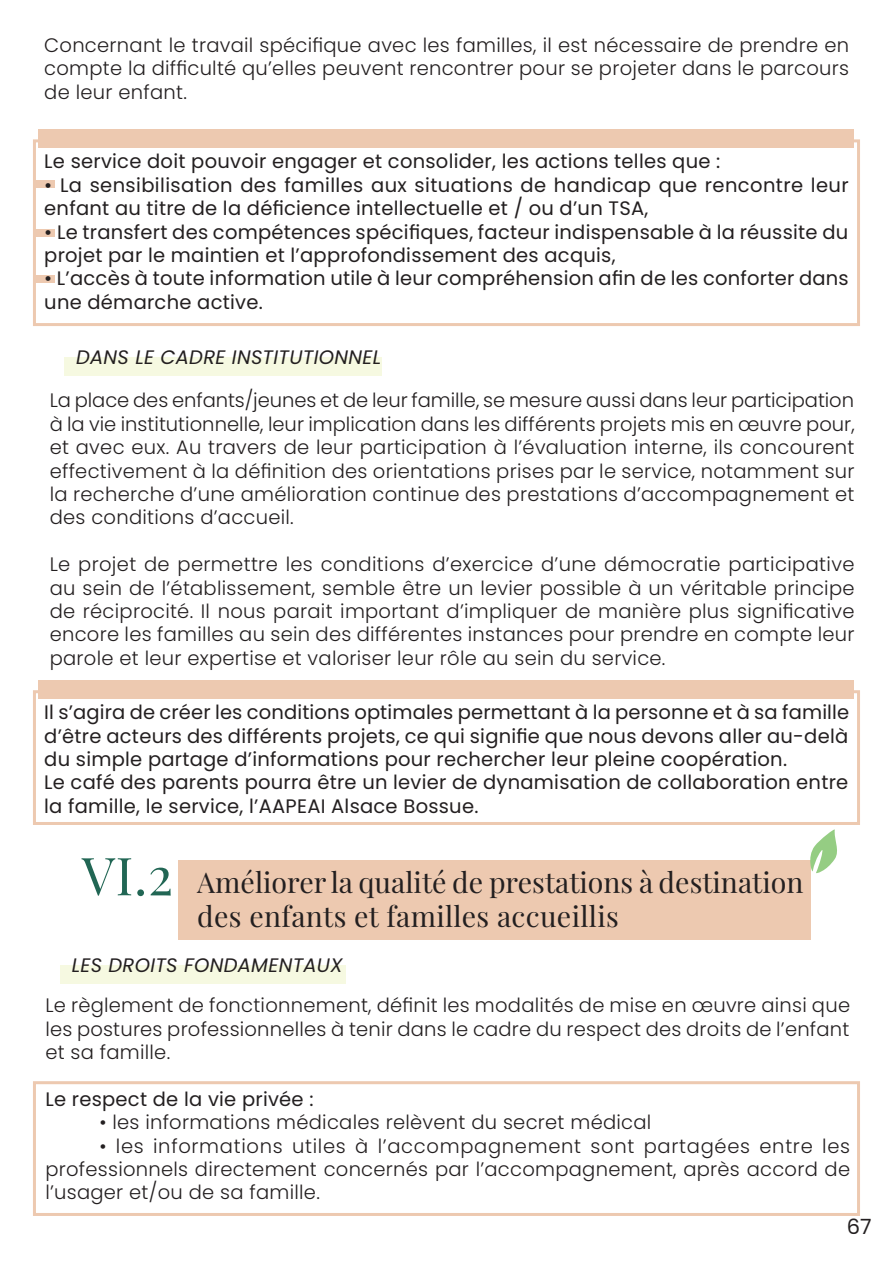
<style>
.page{position:relative;width:893px;height:1263px;background:#fff}
.page>*{position:absolute;margin:0;border:0;box-sizing:border-box;transform-origin:0 0}
.t1{font:52.5px "Playfair Display";color:#216654}
.t2{font:28.5px/34.2px "Playfair Display";color:#231f20}
.t3{font:21px "Poppins";color:#231f20}
.t4{font:300 19.5px/23.4px "Poppins";letter-spacing:.015em;color:#231f20;text-align:justify}
.t5{font:19.5px/23.4px "Poppins";letter-spacing:.015em;color:#231f20}
.t6{font:italic 19.5px "Poppins";letter-spacing:.015em;color:#231f20}
</style>
<div class="page">
<div style="left:39px;top:130px;width:815px;height:18px;background:#edc9b0"></div>
<div style="left:33px;top:139px;width:827px;height:187px;border:3px solid #edc9b0"></div>
<div style="left:33px;top:181px;width:21px;height:7px;background:#edc9b0"></div>
<div style="left:34px;top:230px;width:21px;height:7px;background:#edc9b0"></div>
<div style="left:33px;top:276px;width:21px;height:7px;background:#edc9b0"></div>
<div style="left:64px;top:357px;width:318px;height:18px;background:#f6f9e1"></div>
<div style="left:39px;top:680px;width:815px;height:19px;background:#edc9b0"></div>
<div style="left:33px;top:690px;width:827px;height:135px;border:3px solid #edc9b0"></div>
<div style="left:179px;top:860px;width:632px;height:80px;background:#edc9b0"></div>
<svg style="left:810px;top:829px;width:27px;height:45px"></svg>
<div style="left:60px;top:965px;width:285px;height:18px;background:#f6f9e1"></div>
<div style="left:33px;top:1081px;width:827px;height:135px;border:3px solid #edc9b0"></div>
<p class="t4" style="left:44px;top:33px;width:806px">Concernant le travail spécifique avec les familles, il est nécessaire de prendre en compte la difficulté qu’elles peuvent rencontrer pour se projeter dans le parcours de leur enfant.</p>
<p class="t5" style="left:44px;top:150px;width:678px">Le service doit pouvoir engager et consolider, les actions telles que :</p>
<p class="t5" style="left:44px;top:173px;width:806px">• La sensibilisation des familles aux situations de handicap que rencontre leur enfant au titre de la déficience intellectuelle et / ou d’un TSA,</p>
<p class="t5" style="left:44px;top:220px;width:805px">• Le transfert des compétences spécifiques, facteur indispensable à la réussite du projet par le maintien et l’approfondissement des acquis,</p>
<p class="t5" style="left:44px;top:267px;width:806px">• L’accès à toute information utile à leur compréhension afin de les conforter dans une démarche active.</p>
<p class="t6" style="left:76px;top:346px;width:307px">DANS LE CADRE INSTITUTIONNEL</p>
<p class="t4" style="left:50px;top:389px;width:806px">La place des enfants/jeunes et de leur famille, se mesure aussi dans leur participation à la vie institutionnelle, leur implication dans les différents projets mis en œuvre pour, et avec eux. Au travers de leur participation à l’évaluation interne, ils concourent effectivement à la définition des orientations prises par le service, notamment sur la recherche d’une amélioration continue des prestations d’accompagnement et des conditions d’accueil.</p>
<p class="t4" style="left:50px;top:553px;width:806px">Le projet de permettre les conditions d’exercice d’une démocratie participative au sein de l’établissement, semble être un levier possible à un véritable principe de réciprocité. Il nous parait important d’impliquer de manière plus significative encore les familles au sein des différentes instances pour prendre en compte leur parole et leur expertise et valoriser leur rôle au sein du service.</p>
<p class="t5" style="left:44px;top:701px;width:806px;text-align:justify">Il s’agira de créer les conditions optimales permettant à la personne et à sa famille d’être acteurs des différents projets, ce qui signifie que nous devons aller au-delà du simple partage d’informations pour rechercher leur pleine coopération.</p>
<p class="t5" style="left:44px;top:771px;width:806px">Le café des parents pourra être un levier de dynamisation de collaboration entre la famille, le service, l’AAPEAI Alsace Bossue.</p>
<p class="t1" style="left:82px;top:834px;width:93px">VI.2</p>
<p class="t2" style="left:197px;top:863px;width:608px">Améliorer la qualité de prestations à destination des enfants et familles accueillis</p>
<p class="t6" style="left:72px;top:954px;width:272px">LES DROITS FONDAMENTAUX</p>
<p class="t4" style="left:45px;top:994px;width:806px">Le règlement de fonctionnement, définit les modalités de mise en œuvre ainsi que les postures professionnelles à tenir dans le cadre du respect des droits de l’enfant et sa famille.</p>
<p class="t5" style="left:45px;top:1087px;width:270px">Le respect de la vie privée :</p>
<p class="t4" style="left:99px;top:1111px;width:553px">• les informations médicales relèvent du secret médical</p>
<p class="t4" style="left:45px;top:1134px;width:806px;text-indent:54px">• les informations utiles à l’accompagnement sont partagées entre les professionnels directement concernés par l’accompagnement, après accord de l’usager et/ou de sa famille.</p>
<p class="t3" style="left:847px;top:1214px;width:26px">67</p>
</div>
